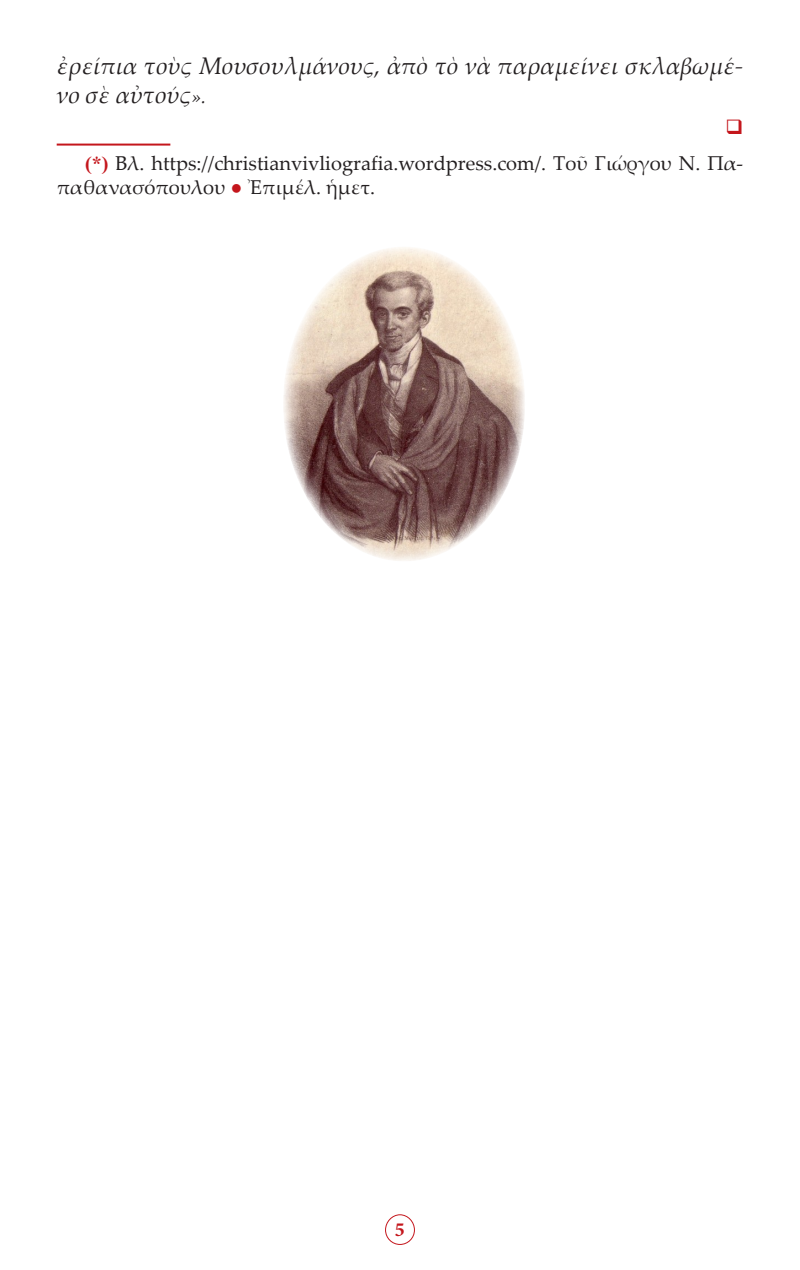
<style>
.page{position:relative;width:800px;height:1270px;background:#fff}
.page>*{position:absolute;margin:0;border:0;box-sizing:border-box;transform-origin:0 0}
.t1{font:italic 24px/28.8px "Palatino Linotype";letter-spacing:-.01em;color:#231f20}
.t2{font:20px/24px "Palatino Linotype";color:#231f20}
.t3{font:700 20px "Minion Pro";color:#c4161c}
.s1{font-size:20px}
.s2{font-family:"CTOS New Times Bold Test 1";color:#c4161c}
.s3{font-weight:700;color:#c4161c}
</style>
<div class="page">
<div style="left:385px;top:1214px;width:30px;height:31px;border:1px solid #c4161c;border-radius:50%"></div>
<img style="left:284px;top:247px;width:241px;height:314px">
<hr style="left:57px;top:144px;width:113px;height:2px;background:#c4161c">
<p class="t1" style="left:57px;top:51px;width:688px">ἐρείπια τοὺς Μουσουλμάνους, ἀπὸ τὸ νὰ παραμείνει σκλαβωμέ&shy;νο σὲ αὐτούς<span class="s1">».</span></p>
<p class="t2" style="left:57px;top:150px;width:688px;text-indent:28px"><span class="s2">(*)</span> Βλ. https://christianvivliografia.wordpress.com/. Τοῦ Γιώργου Ν. Πα&shy;παθανασόπουλου <span class="s3">●</span> Ἐπιμέλ. ἡμετ.</p>
<p class="t3" style="left:395px;top:1216px;width:11px">5</p>
</div>
